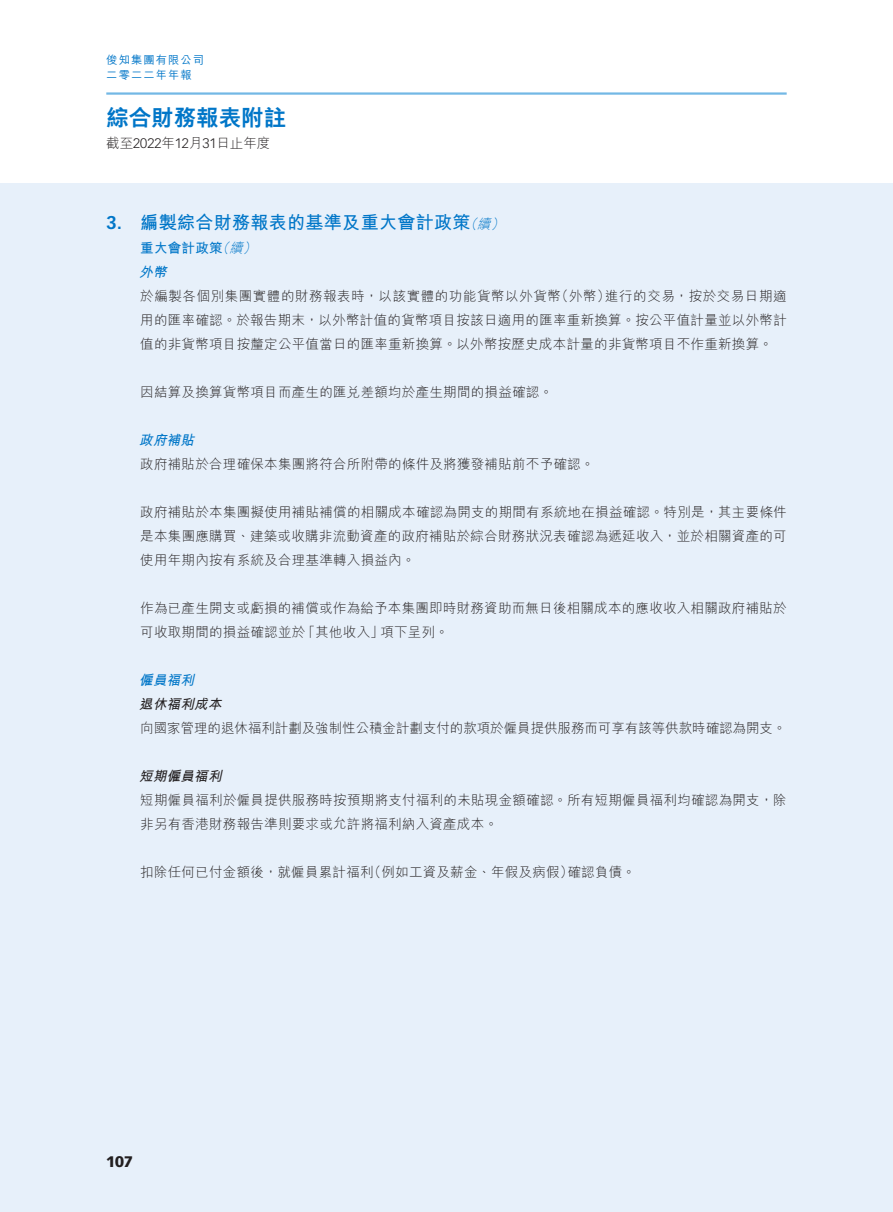
<style>
.page{position:relative;width:893px;height:1212px;background:#fff}
.page>*{position:absolute;margin:0;border:0;box-sizing:border-box;transform-origin:0 0}
.t1{font:800 22.5px "M Hei HK";color:#0076c8}
.t2{font:700 18px "M Hei HK";letter-spacing:.02em;color:#0076c8}
.t3{font:700 18px "Vectora LT Std";color:#0076c8}
.t4{font:900 15px "Vectora LT Std";color:#231f20}
.t5{font:300 13.5px/24px "M Hei HK";letter-spacing:.02em;color:#231f20}
.t6{font:300 13.5px "M Hei HK";letter-spacing:-.005em;color:#231f20}
.t7{font:300 13.5px "M Hei HK";letter-spacing:.04em;color:#231f20}
.t8{font:italic 700 13.5px "M Hei HK";color:#231f20}
.t9{font:italic 700 13.5px "M Hei HK";color:#0076c8}
.t10{font:italic 300 13.5px "M Hei HK";color:#0076c8}
.t11{font:700 13.5px "M Hei HK";letter-spacing:.02em;color:#0076c8}
.t12{font:500 11.25px/15px "M Hei HK";letter-spacing:.1em;color:#0076c8}
.s1{font-family:"Vectora LT Std"}
</style>
<div class="page">
<hr style="left:106px;top:92px;width:681px;height:3px;background:#73b8e5">
<div style="left:0;top:183px;width:893px;height:1029px;background:#e7f0fa"></div>
<p class="t12" style="left:106px;top:52px;width:99px">俊知集團有限公司二零二二年年報</p>
<h1 class="t1" style="left:106px;top:107px;width:181px">綜合財務報表附註</h1>
<p class="t5" style="left:106px;top:131px;width:166px">截至<span class="s1">2022</span>年<span class="s1">12</span>月<span class="s1">31</span>日止年度</p>
<h2 class="t3" style="left:106px;top:211px;width:17px">3.</h2>
<h2 class="t2" style="left:140px;top:209px;width:332px">編製綜合財務報表的基準及重大會計政策</h2>
<p class="t10" style="left:477px;top:217px;width:18px">續</p>
<p class="t10" style="left:464px;top:217px;width:18px">（</p>
<p class="t10" style="left:491px;top:217px;width:18px">(</p>
<p class="t11" style="left:140px;top:238px;width:84px">重大會計政策</p>
<p class="t9" style="left:139px;top:262px;width:32px">外幣</p>
<p class="t10" style="left:229px;top:241px;width:18px">續</p>
<p class="t10" style="left:216px;top:241px;width:18px">（</p>
<p class="t10" style="left:243px;top:241px;width:18px">(</p>
<p class="t5" style="left:555px;top:284px;width:57px">（外幣）</p>
<p class="t5" style="left:140px;top:284px;width:648px">於編製各個別集團實體的財務報表時，以該實體的功能貨幣以外貨幣<br>用的匯率確認。於報告期末，以外幣計值的貨幣項目按該日適用的匯率重新換算。按公平值計量並以外幣計值的非貨幣項目按釐定公平值當日的匯率重新換算。以外幣按歷史成本計量的非貨幣項目不作重新換算。</p>
<p class="t5" style="left:140px;top:380px;width:414px">因結算及換算貨幣項目而產生的匯兌差額均於產生期間的損益確認。</p>
<p class="t9" style="left:139px;top:430px;width:60px">政府補貼</p>
<p class="t5" style="left:140px;top:452px;width:455px">政府補貼於合理確保本集團將符合所附帶的條件及將獲發補貼前不予確認。</p>
<p class="t5" style="left:140px;top:500px;width:648px;text-align:justify">政府補貼於本集團擬使用補貼補償的相關成本確認為開支的期間有系統地在損益確認。特別是，其主要條件是本集團應購買、建築或收購非流動資產的政府補貼於綜合財務狀況表確認為遞延收入，並於相關資產的可使用年期內按有系統及合理基準轉入損益內。</p>
<p class="t5" style="left:380px;top:596px;width:408px;text-indent:-240px">作為已產生開支或虧損的補償或作為給予本集團即時財務資助而無日後相關成本的應收收入相關政府補貼於項下呈列。</p>
<p class="t7" style="left:605px;top:289px;width:183px">進行的交易，按於交易日期適</p>
<p class="t5" style="left:140px;top:620px;width:166px">可收取期間的損益確認並於</p>
<p class="t9" style="left:139px;top:670px;width:60px">僱員福利</p>
<p class="t8" style="left:139px;top:694px;width:88px">退休福利成本</p>
<p class="t6" style="left:140px;top:721px;width:648px">向國家管理的退休福利計劃及強制性公積金計劃支付的款項於僱員提供服務而可享有該等供款時確認為開支。</p>
<p class="t8" style="left:139px;top:766px;width:88px">短期僱員福利</p>
<p class="t5" style="left:140px;top:788px;width:648px">短期僱員福利於僱員提供服務時按預期將支付福利的未貼現金額確認。所有短期僱員福利均確認為開支，除非另有香港財務報告準則要求或允許將福利納入資產成本。</p>
<p class="t5" style="left:567px;top:860px;width:70px">確認負債。</p>
<p class="t5" style="left:302px;top:620px;width:83px">「其他收入」</p>
<p class="t5" style="left:140px;top:860px;width:235px">扣除任何已付金額後，就僱員累計福利</p>
<p class="t5" style="left:368px;top:860px;width:207px">（例如工資及薪金、年假及病假）</p>
<p class="t4" style="left:106px;top:1152px;width:28px">107</p>
</div>
